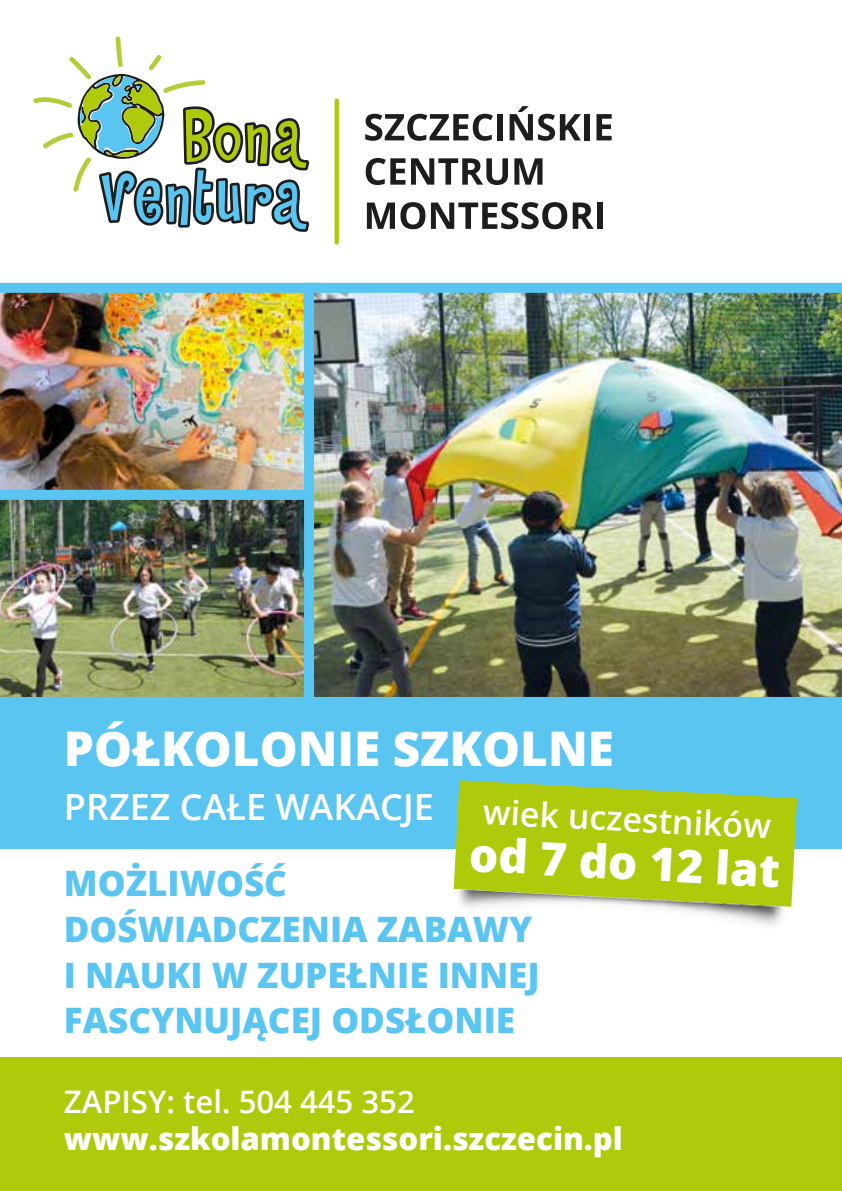
<style>
.page{position:relative;width:842px;height:1191px;background:#fff}
.page>*{position:absolute;margin:0;border:0;box-sizing:border-box;transform-origin:0 0}
.t1{font:800 47.8px "Open Sans";color:#fff}
.t2{font:800 46px "Open Sans";color:#fff}
.t3{font:600 36px "Open Sans";color:#fff}
.t4{font:800 35px/45.8px "Open Sans";color:#5bc5f2}
.t5{font:600 34px "Open Sans";color:#fff}
.t6{font:800 31.2px "Open Sans";color:#fff}
.t7{font:600 31.2px "Open Sans";color:#fff}
</style>
<div class="page">
<img style="left:0;top:283px;width:304px;height:207px">
<div style="left:0;top:1057px;width:842px;height:134px;background:#afca0b"></div>
<svg style="left:365px;top:114px;width:128px;height:27px"></svg>
<div style="left:497px;top:114px;width:6px;height:26px;background:#1d1d1b"></div>
<svg style="left:510px;top:106px;width:71px;height:35px"></svg>
<div style="left:584px;top:114px;width:6px;height:26px;background:#1d1d1b"></div>
<svg style="left:596px;top:114px;width:16px;height:26px"></svg>
<svg style="left:366px;top:158px;width:39px;height:27px"></svg>
<svg style="left:411px;top:158px;width:97px;height:27px"></svg>
<svg style="left:514px;top:158px;width:28px;height:27px"></svg>
<svg style="left:367px;top:202px;width:58px;height:27px"></svg>
<svg style="left:431px;top:202px;width:136px;height:27px"></svg>
<svg style="left:573px;top:202px;width:21px;height:27px"></svg>
<div style="left:597px;top:202px;width:6px;height:27px;background:#1d1d1b"></div>
<div style="left:334px;top:98px;width:5px;height:146px;background:#afca0b;border-radius:2px"></div>
<svg style="left:33px;top:36px;width:276px;height:196px"></svg>
<img style="left:0;top:490px;width:304px;height:212px">
<div style="left:0;top:702px;width:842px;height:146px;background:#5bc5f2"></div>
<img style="left:453px;top:888px;width:338px;height:37px">
<svg style="left:454px;top:780px;width:343px;height:126px;background:#aac92a"></svg>
<img style="left:304px;top:283px;width:538px;height:419px">
<h1 class="t1" style="left:64px;top:711px;width:552px">PÓŁKOLONIE SZKOLNE</h1>
<p class="t3" style="left:64px;top:782px;width:371px">PRZEZ CAŁE WAKACJE</p>
<p class="t5" style="left:484px;top:788px;width:290px;rotate:3deg">wiek uczestników</p>
<h2 class="t2" style="left:471px;top:819px;width:313px;rotate:3deg">od 7 do 12 lat</h2>
<p class="t4" style="left:64px;top:858px;width:477px">MOŻLIWOŚĆ<br>DOŚWIADCZENIA ZABAWY<br>I NAUKI W ZUPEŁNIE INNEJ<br>FASCYNUJĄCEJ ODSŁONIE</p>
<p class="t7" style="left:64px;top:1080px;width:352px">ZAPISY: tel. 504 445 352</p>
<p class="t6" style="left:64px;top:1115px;width:561px">www.szkolamontessori.szczecin.pl</p>
</div>
